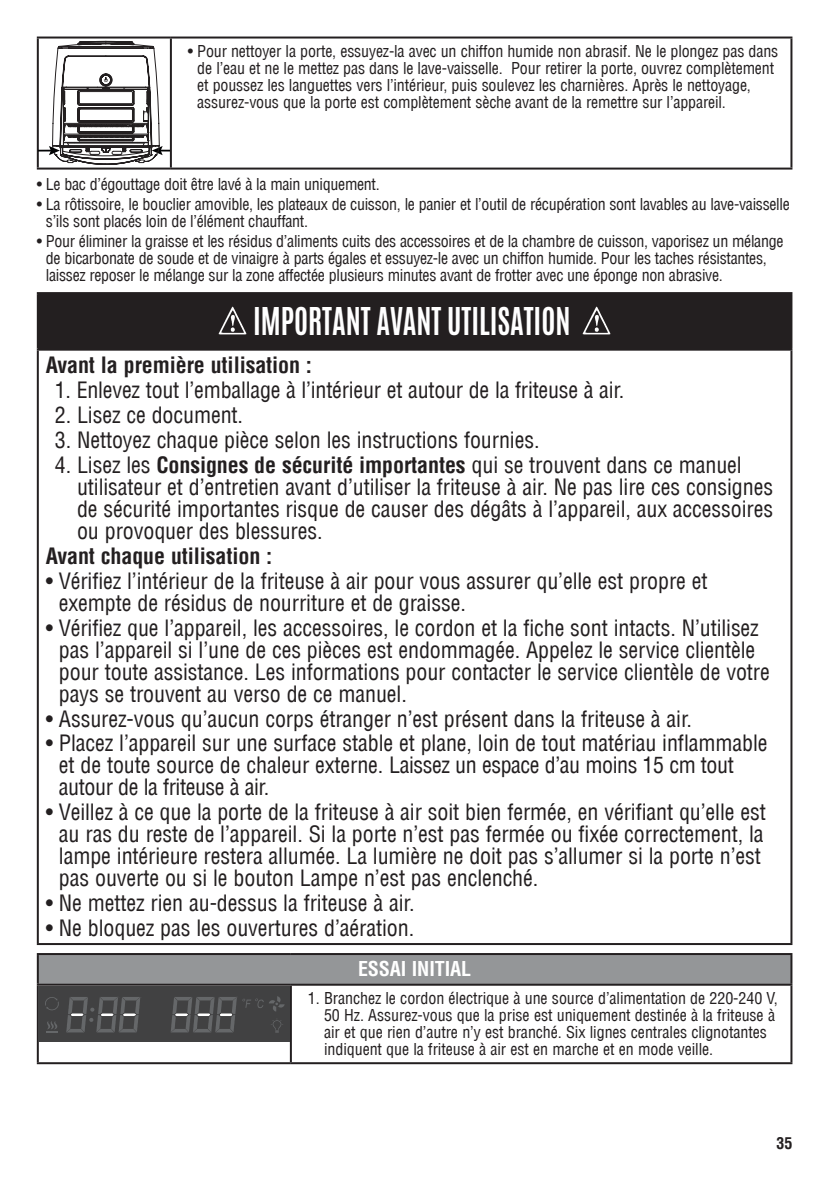
<style>
.page{position:relative;width:829px;height:1186px;background:#fff}
.page>*{position:absolute;margin:0;border:0;box-sizing:border-box;transform-origin:0 0}
.t1{font:700 32px "Antonio";color:#fff;scale:.9 1}
.t2{font:condensed 22px/22px "Helvetica Com";letter-spacing:-.005em;color:#231f20}
.t3{font:700 condensed 22px "Helvetica Com";letter-spacing:-.005em;color:#231f20}
.t4{font:700 condensed 20px "Helvetica Com";letter-spacing:-.005em;color:#fff}
.t5{font:condensed 16px/17px "Helvetica Com";letter-spacing:-.01em;color:#231f20}
.t6{font:700 condensed 16px "Helvetica Com";color:#231f20}
.s1{font-weight:700}
</style>
<div class="page">
<hr style="left:37px;top:37px;width:134px;height:2px;background:#231f20">
<hr style="left:37px;top:39px;width:2px;height:129px;background:#231f20">
<hr style="left:171px;top:37px;width:621px;height:2px;background:#231f20">
<hr style="left:170px;top:39px;width:2px;height:129px;background:#231f20">
<hr style="left:790px;top:39px;width:2px;height:129px;background:#231f20">
<hr style="left:171px;top:168px;width:621px;height:2px;background:#231f20">
<svg style="left:36px;top:41px;width:118px;height:1024px"></svg>
<svg style="left:39px;top:41px;width:131px;height:157px"></svg>
<div style="left:38px;top:293px;width:753px;height:57px;background:#231f20"></div>
<hr style="left:37px;top:292px;width:755px;height:2px;background:#231f20">
<hr style="left:37px;top:294px;width:2px;height:55px;background:#231f20">
<hr style="left:790px;top:294px;width:2px;height:55px;background:#231f20">
<hr style="left:37px;top:349px;width:755px;height:2px;background:#231f20">
<hr style="left:37px;top:351px;width:2px;height:592px;background:#231f20">
<hr style="left:790px;top:351px;width:2px;height:592px;background:#231f20">
<hr style="left:37px;top:943px;width:755px;height:2px;background:#231f20">
<img style="left:218px;top:306px;width:29px;height:29px">
<img style="left:582px;top:306px;width:29px;height:29px">
<div style="left:38px;top:954px;width:753px;height:31px;background:#949698"></div>
<hr style="left:37px;top:953px;width:254px;height:2px;background:#231f20">
<hr style="left:37px;top:955px;width:2px;height:29px;background:#231f20">
<hr style="left:291px;top:953px;width:501px;height:2px;background:#231f20">
<hr style="left:790px;top:955px;width:2px;height:29px;background:#231f20">
<hr style="left:37px;top:984px;width:254px;height:2px;background:#231f20">
<hr style="left:37px;top:986px;width:2px;height:76px;background:#231f20">
<hr style="left:291px;top:984px;width:501px;height:2px;background:#231f20">
<hr style="left:290px;top:986px;width:2px;height:76px;background:#231f20">
<hr style="left:790px;top:986px;width:2px;height:76px;background:#231f20">
<hr style="left:37px;top:1062px;width:254px;height:2px;background:#231f20">
<hr style="left:291px;top:1062px;width:501px;height:2px;background:#231f20">
<div style="left:39px;top:986px;width:251px;height:56px;background:#414142"></div>
<svg style="left:66px;top:997px;width:74px;height:35px"></svg>
<svg style="left:45px;top:997px;width:14px;height:13px"></svg>
<svg style="left:46px;top:1021px;width:12px;height:11px"></svg>
<svg style="left:171px;top:996px;width:114px;height:37px"></svg>
<p class="t5" style="left:197px;top:43px;width:582px;text-indent:-9px">• Pour nettoyer la porte, essuyez-la avec un chiffon humide non abrasif. Ne le plongez pas dans de l’eau et ne le mettez pas dans le lave-vaisselle. Pour retirer la porte, ouvrez complètement et poussez les languettes vers l’intérieur, puis soulevez les charnières. Après le nettoyage, assurez-vous que la porte est complètement sèche avant de la remettre sur l’appareil.</p>
<p class="t5" style="left:37px;top:176px;width:344px">• Le bac d’égouttage doit être lavé à la main uniquement.</p>
<p class="t5" style="left:46px;top:196px;width:745px;text-indent:-9px">• La rôtissoire, le bouclier amovible, les plateaux de cuisson, le panier et l’outil de récupération sont lavables au lave-vaisselle s’ils sont placés loin de l’élément chauffant.</p>
<p class="t5" style="left:46px;top:233px;width:739px;text-indent:-9px">• Pour éliminer la graisse et les résidus d’aliments cuits des accessoires et de la chambre de cuisson, vaporisez un mélange de bicarbonate de soude et de vinaigre à parts égales et essuyez-le avec un chiffon humide. Pour les taches résistantes, laissez reposer le mélange sur la zone affectée plusieurs minutes avant de frotter avec une éponge non abrasive.</p>
<h1 class="t1" style="left:253px;top:297px;width:354px">IMPORTANT AVANT UTILISATION</h1>
<p class="t3" style="left:46px;top:351px;width:268px">Avant la première utilisation :</p>
<p class="t2" style="left:55px;top:379px;width:571px">1. Enlevez tout l’emballage à l’intérieur et autour de la friteuse à air.</p>
<p class="t2" style="left:55px;top:404px;width:190px">2. Lisez ce document.</p>
<p class="t2" style="left:55px;top:429px;width:486px">3. Nettoyez chaque pièce selon les instructions fournies.</p>
<p class="t2" style="left:77px;top:454px;width:697px;text-indent:-22px">4. Lisez les <span class="s1">Consignes de sécurité importantes</span> qui se trouvent dans ce manuel utilisateur et d’entretien avant d’utiliser la friteuse à air. Ne pas lire ces consignes de sécurité importantes risque de causer des dégâts à l’appareil, aux accessoires ou provoquer des blessures.</p>
<p class="t3" style="left:46px;top:541px;width:228px">Avant chaque utilisation :</p>
<p class="t2" style="left:59px;top:570px;width:650px;text-indent:-13px">• Vérifiez l’intérieur de la friteuse à air pour vous assurer qu’elle est propre et exempte de résidus de nourriture et de graisse.</p>
<p class="t2" style="left:59px;top:616px;width:712px;text-indent:-13px">• Vérifiez que l’appareil, les accessoires, le cordon et la fiche sont intacts. N’utilisez pas l’appareil si l’une de ces pièces est endommagée. Appelez le service clientèle pour toute assistance. Les informations pour contacter le service clientèle de votre pays se trouvent au verso de ce manuel.</p>
<p class="t2" style="left:46px;top:707px;width:648px">• Assurez-vous qu’aucun corps étranger n’est présent dans la friteuse à air.</p>
<p class="t2" style="left:59px;top:732px;width:710px;text-indent:-13px">• Placez l’appareil sur une surface stable et plane, loin de tout matériau inflammable et de toute source de chaleur externe. Laissez un espace d’au moins 15 cm tout autour de la friteuse à air.</p>
<p class="t2" style="left:59px;top:801px;width:708px;text-indent:-13px">• Veillez à ce que la porte de la friteuse à air soit bien fermée, en vérifiant qu’elle est au ras du reste de l’appareil. Si la porte n’est pas fermée ou fixée correctement, la lampe intérieure restera allumée. La lumière ne doit pas s’allumer si la porte n’est pas ouverte ou si le bouton Lampe n’est pas enclenché.</p>
<p class="t2" style="left:46px;top:892px;width:370px">• Ne mettez rien au-dessus la friteuse à air.</p>
<p class="t2" style="left:46px;top:917px;width:370px">• Ne bloquez pas les ouvertures d’aération.</p>
<p class="t4" style="left:358px;top:956px;width:115px">ESSAI INITIAL</p>
<p class="t5" style="left:324px;top:990px;width:455px;text-indent:-16px">1. Branchez le cordon électrique à une source d’alimentation de 220-240 V, 50 Hz. Assurez-vous que la prise est uniquement destinée à la friteuse à air et que rien d’autre n’y est branché. Six lignes centrales clignotantes indiquent que la friteuse à air est en marche et en mode veille.</p>
<p class="t6" style="left:776px;top:1133px;width:17px">35</p>
</div>
